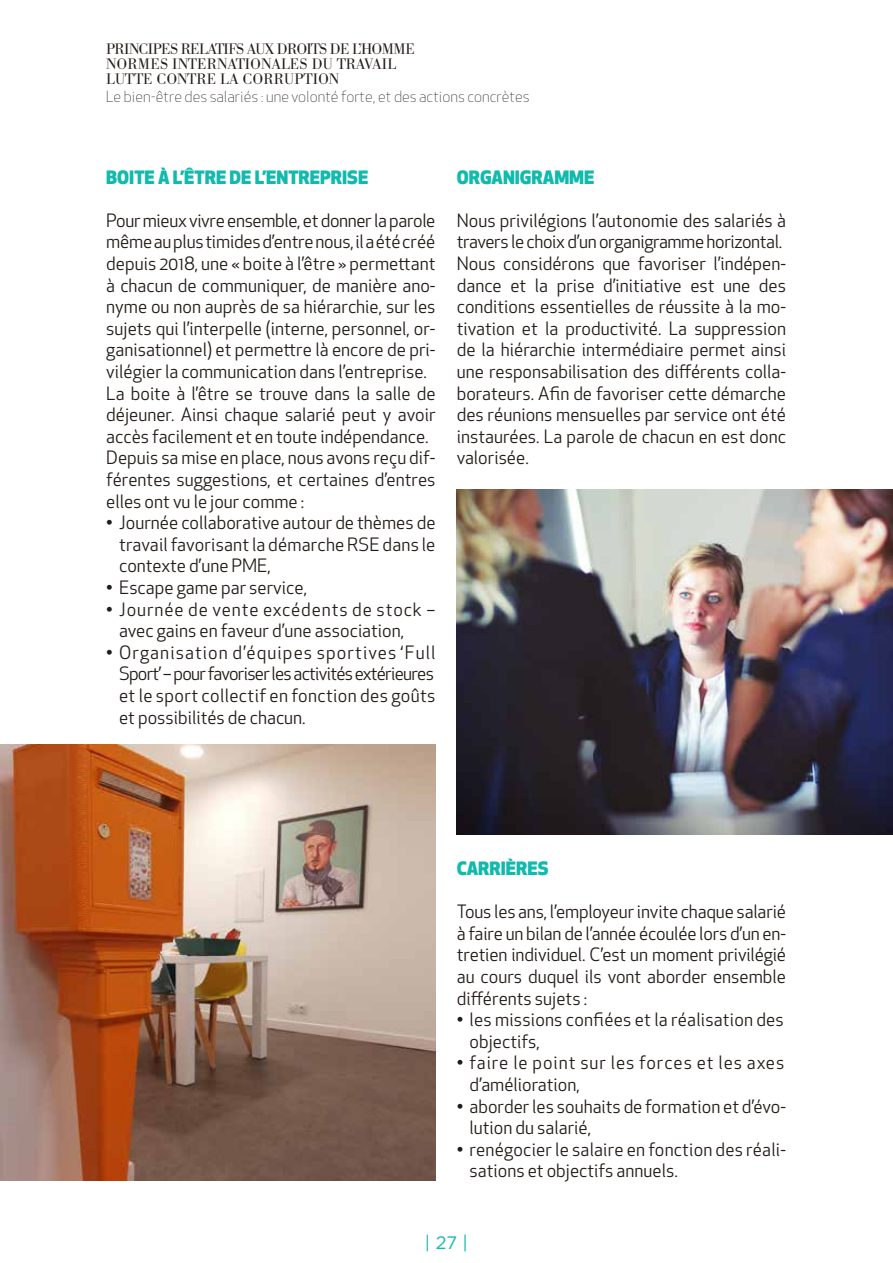
<style>
.page{position:relative;width:893px;height:1263px;background:#fff}
.page>*{position:absolute;margin:0;border:0;box-sizing:border-box;transform-origin:0 0}
.t1{font:18px/21.6px "Apex New";color:#221b18}
.t2{font:18px/21.6px "Apex New";letter-spacing:.05em;color:#221b18}
.t3{font:800 18px "Apex New";color:#10baac}
.t4{font:18px "Gotham";color:#10baac}
.t5{font:300 15px/15px "Bodoni BE";letter-spacing:-.02em;color:#221b18}
.t6{font:300 15px "Apex New";color:#221b18}
</style>
<div class="page">
<img style="left:0;top:745px;width:435px;height:435px">
<img style="left:457px;top:489px;width:436px;height:345px">
<p class="t5" style="left:106px;top:42px;width:310px">PRINCIPES RELATIFS AUX DROITS DE L’HOMME<br>NORMES INTERNATIONALES DU TRAVAIL<br>LUTTE CONTRE LA CORRUPTION</p>
<p class="t6" style="left:106px;top:87px;width:425px">Le bien-être des salariés : une volonté forte, et des actions concrètes</p>
<p class="t3" style="left:106px;top:164px;width:264px">BOITE À L’ÊTRE DE L’ENTREPRISE</p>
<p class="t1" style="left:106px;top:209px;width:331px">Pour mieux vivre ensemble, et donner la parole même au plus timides d’entre nous, il a été créé depuis 2018, une « boite à l’être » permettant à chacun de communiquer, de manière ano&shy;nyme ou non auprès de sa hiérarchie, sur les sujets qui l’interpelle (interne, personnel, or&shy;ganisationnel) et permettre là encore de pri&shy;vilégier la communication dans l’entreprise.<br>La boite à l’être se trouve dans la salle de déjeuner. Ainsi chaque salarié peut y avoir accès facilement et en toute indépendance.<br>Depuis sa mise en place, nous avons reçu dif&shy;férentes suggestions, et certaines d’entres elles ont vu le jour comme :</p>
<p class="t1" style="left:119px;top:512px;width:318px;text-align:justify;text-indent:-13px">• Journée collaborative autour de thèmes de travail favorisant la démarche RSE dans le contexte d’une PME,</p>
<p class="t1" style="left:106px;top:577px;width:202px">• Escape game par service,</p>
<p class="t1" style="left:119px;top:598px;width:318px;text-indent:-13px">• Journée de vente excédents de stock – avec gains en faveur d’une association,</p>
<p class="t1" style="left:119px;top:641px;width:318px;text-align:justify;text-indent:-13px">• Organisation d’équipes sportives ‘Full Sport’ – pour favoriser les activités extérieures et le sport collectif en fonction des goûts et possibilités de chacun.</p>
<p class="t3" style="left:457px;top:164px;width:139px">ORGANIGRAMME</p>
<p class="t1" style="left:457px;top:209px;width:331px">Nous privilégions l’autonomie des salariés à travers le choix d’un organigramme horizontal.<br>Nous considérons que favoriser l’indépen&shy;dance et la prise d’initiative est une des conditions essentielles de réussite à la mo&shy;tivation et la productivité. La suppression de la hiérarchie intermédiaire permet ainsi une responsabilisation des différents colla&shy;borateurs. Afin de favoriser cette démarche des réunions mensuelles par service ont été instaurées. La parole de chacun en est donc valorisée.</p>
<p class="t3" style="left:457px;top:856px;width:93px">CARRIÈRES</p>
<p class="t1" style="left:457px;top:901px;width:331px;text-align:justify">Tous les ans, l’employeur invite chaque salarié à faire un bilan de l’année écoulée lors d’un en&shy;tretien individuel. C’est un moment privilégié au cours duquel ils vont aborder ensemble différents sujets :</p>
<p class="t1" style="left:470px;top:1009px;width:316px;text-indent:-13px">• les missions confiées et la réalisation des objectifs,</p>
<p class="t2" style="left:470px;top:1052px;width:316px;text-indent:-13px">• faire le point sur les forces et les axes d’amélioration,</p>
<p class="t1" style="left:470px;top:1095px;width:318px;text-indent:-13px">• aborder les souhaits de formation et d’évo&shy;lution du salarié,</p>
<p class="t1" style="left:470px;top:1138px;width:318px;text-indent:-13px">• renégocier le salaire en fonction des réali&shy;sations et objectifs annuels.</p>
<p class="t4" style="left:425px;top:1231px;width:45px">| 27 |</p>
</div>
